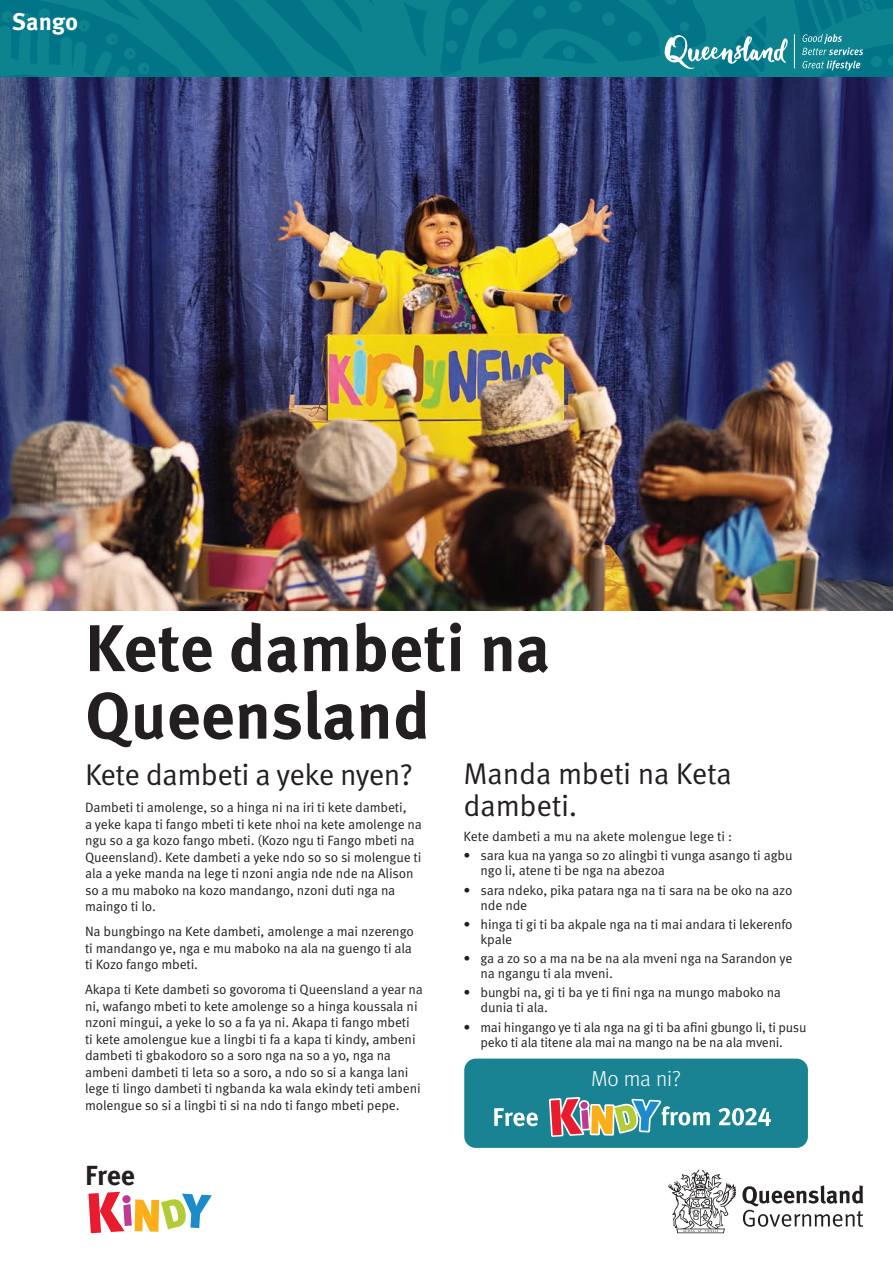
<style>
.page{position:relative;width:893px;height:1263px;background:#fff}
.page>*{position:absolute;margin:0;border:0;box-sizing:border-box;transform-origin:0 0}
.t1{font:700 66px/67.5px "Meta OT";color:#231f20}
.head_1A{font:30px/31.5px "Meta OT Norm";letter-spacing:-.02em;color:#231f20}
.t2{font:700 27.6px "Meta OT";color:#231f20}
.head_1A-2{font:700 24px "Meta OT";color:#fff}
.t3{font:300 21.75px "Meta OT";color:#fff}
.copy{font:13.5px/16.5px "Meta OT Norm";letter-spacing:-.01em;color:#231f20}
.bullets{font:13.5px/15px "Meta OT Norm";letter-spacing:-.01em;color:#231f20}
.bullets_last{font:13.5px/15px "Meta OT Norm";letter-spacing:-.02em;color:#231f20;text-align:center}
</style>
<div class="page">
<img style="left:0;top:77px;width:893px;height:533px">
<div style="left:464px;top:1058px;width:344px;height:90px;background:#1a8393;border-radius:12px"></div>
<svg style="left:494px;top:1108px;width:44px;height:18px"></svg>
<svg style="left:549px;top:1097px;width:222px;height:40px"></svg>
<svg style="left:742px;top:1185px;width:121px;height:42px"></svg>
<svg style="left:668px;top:1169px;width:68px;height:64px"></svg>
<svg style="left:0;top:0;width:893px;height:77px;fill:#0d8390"></svg>
<svg style="left:861px;top:0;width:11px;height:11px"></svg>
<svg style="left:869px;top:56px;width:24px;height:11px"></svg>
<hr style="left:794px;top:34px;width:1px;height:34px;background:#fff">
<svg style="left:665px;top:22px;width:124px;height:47px"></svg>
<svg style="left:802px;top:34px;width:61px;height:43px"></svg>
<svg style="left:88px;top:1192px;width:124px;height:41px"></svg>
<p class="head_1A-2" style="left:12px;top:6px;width:68px">Sango</p>
<p class="t1" style="left:85px;top:615px;width:467px">Kete dambeti na<br>Queensland</p>
<p class="head_1A" style="left:85px;top:759px;width:329px">Kete dambeti a yeke nyen?</p>
<p class="copy" style="left:85px;top:799px;width:338px">Dambeti ti amolenge, so a hinga ni na iri ti kete dambeti,<br>a yeke kapa ti fango mbeti ti kete nhoi na kete amolenge na ngu so a ga kozo fango mbeti. (Kozo ngu ti Fango mbeti na Queensland). Kete dambeti a yeke ndo so so si molengue ti ala a yeke manda na lege ti nzoni angia nde nde na Alison so a mu maboko na kozo mandango, nzoni duti nga na maingo ti lo.</p>
<p class="copy" style="left:85px;top:923px;width:330px">Na bungbingo na Kete dambeti, amolenge a mai nzerengo ti mandango ye, nga e mu maboko na ala na guengo ti ala ti Kozo fango mbeti.</p>
<p class="copy" style="left:85px;top:981px;width:339px">Akapa ti Kete dambeti so govoroma ti Queensland a year na ni, wafango mbeti to kete amolenge so a hinga koussala ni nzoni mingui, a yeke lo so a fa ya ni. Akapa ti fango mbeti<br>ti kete amolengue kue a lingbi ti fa a kapa ti kindy, ambeni dambeti ti gbakodoro so a soro nga na so a yo, nga na ambeni dambeti ti leta so a soro, a ndo so si a kanga lani lege ti lingo dambeti ti ngbanda ka wala ekindy teti ambeni molengue so si a lingbi ti si na ndo ti fango mbeti pepe.</p>
<p class="t2" style="left:85px;top:1158px;width:52px">Free</p>
<p class="head_1A" style="left:463px;top:758px;width:270px">Manda mbeti na Keta dambeti.</p>
<p class="copy" style="left:463px;top:828px;width:270px">Kete dambeti a mu na akete molengue lege ti :</p>
<p class="bullets" style="left:480px;top:848px;width:314px;text-indent:-17px">• sara kua na yanga so zo alingbi ti vunga asango ti agbu ngo li, atene ti be nga na abezoa</p>
<p class="bullets" style="left:480px;top:883px;width:314px;text-indent:-17px">• sara ndeko, pika patara nga na ti sara na be oko na azo nde nde</p>
<p class="bullets" style="left:480px;top:917px;width:314px;text-indent:-17px">• hinga ti gi ti ba akpale nga na ti mai andara ti lekerenfo kpale</p>
<p class="bullets" style="left:480px;top:951px;width:313px;text-indent:-17px">• ga a zo so a ma na be na ala mveni nga na Sarandon ye na ngangu ti ala mveni.</p>
<p class="bullets" style="left:480px;top:985px;width:302px;text-indent:-17px">• bungbi na, gi ti ba ye ti fini nga na mungo maboko na dunia ti ala.</p>
<p class="bullets_last" style="left:463px;top:1020px;width:344px">• mai hingango ye ti ala nga na gi ti ba afini gbungo li, ti pusu peko ti ala titene ala mai na mango na be na ala mveni.</p>
<p class="t3" style="left:591px;top:1065px;width:92px">Mo ma ni?</p>
</div>
